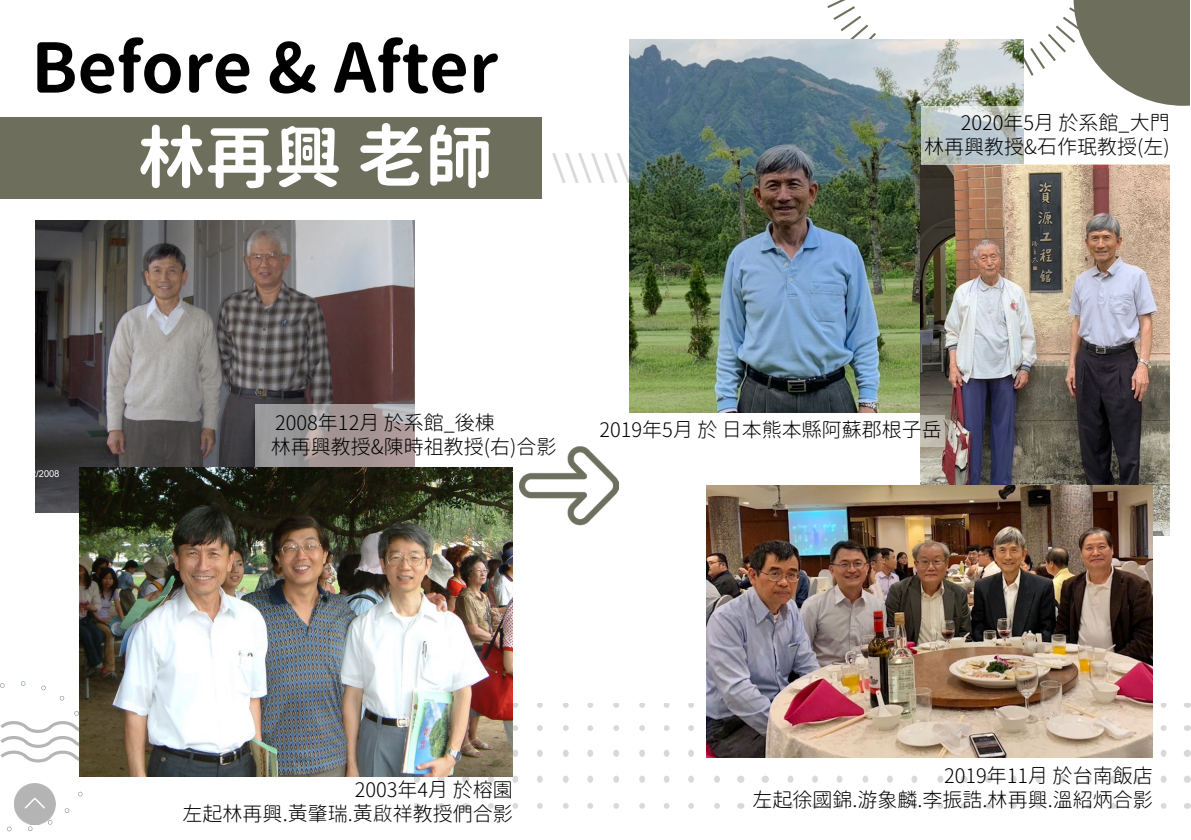
<style>
.page{position:relative;width:1191px;height:840px;background:#fff}
.page>*{position:absolute;margin:0;border:0;box-sizing:border-box;transform-origin:0 0}
.t1{font:700 68px "Gen Jyuu Gothic";letter-spacing:-.005em;color:#000}
.t2{font:700 68px "Gen Jyuu Gothic";color:#fff}
.t3{font:300 20px/24px "Gen Jyuu Gothic";color:#000;text-align:right}
.s1{font-family:"Microsoft Jheng Hei UI Light";font-weight:400}
</style>
<div class="page">
<div style="left:1035px;top:775px;width:6px;height:7px;background:#d9d9d9;border-radius:50%"></div>
<div style="left:985px;top:775px;width:7px;height:7px;background:#d9d9d9;border-radius:50%"></div>
<svg style="left:1011px;top:775px;width:5px;height:7px"></svg>
<div style="left:1110px;top:775px;width:6px;height:7px;background:#d9d9d9;border-radius:50%"></div>
<svg style="left:1060px;top:775px;width:5px;height:7px"></svg>
<div style="left:1085px;top:775px;width:6px;height:7px;background:#d9d9d9;border-radius:50%"></div>
<div style="left:1183px;top:775px;width:8px;height:7px;background:#d9d9d9;border-radius:50%"></div>
<div style="left:1183px;top:749px;width:8px;height:7px;background:#d9d9d9;border-radius:50%"></div>
<svg style="left:1183px;top:724px;width:8px;height:6px"></svg>
<div style="left:1134px;top:775px;width:6px;height:7px;background:#d9d9d9;border-radius:50%"></div>
<div style="left:1160px;top:775px;width:6px;height:7px;background:#d9d9d9;border-radius:50%"></div>
<div style="left:1160px;top:749px;width:6px;height:7px;background:#d9d9d9;border-radius:50%"></div>
<svg style="left:1161px;top:725px;width:5px;height:5px"></svg>
<div style="left:812px;top:775px;width:6px;height:7px;background:#d9d9d9;border-radius:50%"></div>
<div style="left:761px;top:775px;width:8px;height:7px;background:#d9d9d9;border-radius:50%"></div>
<div style="left:787px;top:775px;width:6px;height:7px;background:#d9d9d9;border-radius:50%"></div>
<svg style="left:887px;top:775px;width:5px;height:7px"></svg>
<div style="left:836px;top:775px;width:6px;height:7px;background:#d9d9d9;border-radius:50%"></div>
<div style="left:862px;top:775px;width:6px;height:7px;background:#d9d9d9;border-radius:50%"></div>
<div style="left:960px;top:775px;width:7px;height:7px;background:#d9d9d9;border-radius:50%"></div>
<div style="left:911px;top:775px;width:6px;height:7px;background:#d9d9d9;border-radius:50%"></div>
<div style="left:937px;top:775px;width:6px;height:7px;background:#d9d9d9;border-radius:50%"></div>
<svg style="left:1184px;top:703px;width:7px;height:4px"></svg>
<svg style="left:1161px;top:703px;width:5px;height:4px"></svg>
<svg style="left:664px;top:775px;width:5px;height:7px"></svg>
<svg style="left:664px;top:749px;width:5px;height:7px"></svg>
<svg style="left:664px;top:725px;width:5px;height:5px"></svg>
<div style="left:613px;top:775px;width:6px;height:7px;background:#d9d9d9;border-radius:50%"></div>
<div style="left:639px;top:775px;width:6px;height:7px;background:#d9d9d9;border-radius:50%"></div>
<div style="left:613px;top:749px;width:6px;height:7px;background:#d9d9d9;border-radius:50%"></div>
<div style="left:639px;top:749px;width:6px;height:7px;background:#d9d9d9;border-radius:50%"></div>
<svg style="left:613px;top:725px;width:6px;height:5px"></svg>
<svg style="left:639px;top:725px;width:6px;height:5px"></svg>
<div style="left:737px;top:775px;width:7px;height:7px;background:#d9d9d9;border-radius:50%"></div>
<div style="left:688px;top:775px;width:6px;height:7px;background:#d9d9d9;border-radius:50%"></div>
<div style="left:714px;top:775px;width:6px;height:7px;background:#d9d9d9;border-radius:50%"></div>
<div style="left:688px;top:749px;width:6px;height:7px;background:#d9d9d9;border-radius:50%"></div>
<svg style="left:688px;top:725px;width:6px;height:5px"></svg>
<svg style="left:664px;top:703px;width:5px;height:4px"></svg>
<svg style="left:613px;top:703px;width:6px;height:4px"></svg>
<svg style="left:639px;top:703px;width:6px;height:4px"></svg>
<svg style="left:688px;top:703px;width:6px;height:4px"></svg>
<svg style="left:437px;top:775px;width:8px;height:7px"></svg>
<svg style="left:414px;top:775px;width:6px;height:7px"></svg>
<div style="left:512px;top:775px;width:6px;height:7px;background:#d9d9d9;border-radius:50%"></div>
<div style="left:512px;top:749px;width:6px;height:7px;background:#d9d9d9;border-radius:50%"></div>
<svg style="left:513px;top:725px;width:5px;height:5px"></svg>
<svg style="left:462px;top:775px;width:7px;height:7px"></svg>
<svg style="left:488px;top:775px;width:6px;height:7px"></svg>
<div style="left:587px;top:775px;width:6px;height:7px;background:#d9d9d9;border-radius:50%"></div>
<div style="left:587px;top:749px;width:6px;height:7px;background:#d9d9d9;border-radius:50%"></div>
<svg style="left:587px;top:725px;width:6px;height:5px"></svg>
<div style="left:537px;top:775px;width:6px;height:7px;background:#d9d9d9;border-radius:50%"></div>
<svg style="left:563px;top:775px;width:5px;height:7px"></svg>
<div style="left:537px;top:749px;width:6px;height:7px;background:#d9d9d9;border-radius:50%"></div>
<svg style="left:563px;top:749px;width:5px;height:7px"></svg>
<svg style="left:537px;top:725px;width:6px;height:5px"></svg>
<svg style="left:563px;top:725px;width:5px;height:5px"></svg>
<svg style="left:513px;top:703px;width:5px;height:4px"></svg>
<svg style="left:587px;top:703px;width:6px;height:4px"></svg>
<svg style="left:537px;top:703px;width:6px;height:4px"></svg>
<svg style="left:563px;top:703px;width:5px;height:4px"></svg>
<svg style="left:1035px;top:803px;width:6px;height:5px"></svg>
<div style="left:985px;top:802px;width:7px;height:6px;background:#d9d9d9;border-radius:50%"></div>
<svg style="left:1011px;top:803px;width:5px;height:5px"></svg>
<svg style="left:1110px;top:803px;width:6px;height:5px"></svg>
<svg style="left:1060px;top:803px;width:5px;height:5px"></svg>
<svg style="left:1086px;top:803px;width:5px;height:5px"></svg>
<div style="left:1183px;top:802px;width:8px;height:6px;background:#d9d9d9;border-radius:50%"></div>
<svg style="left:1135px;top:803px;width:5px;height:5px"></svg>
<svg style="left:1161px;top:803px;width:5px;height:5px"></svg>
<svg style="left:812px;top:803px;width:6px;height:5px"></svg>
<div style="left:761px;top:802px;width:8px;height:6px;background:#d9d9d9;border-radius:50%"></div>
<svg style="left:787px;top:803px;width:6px;height:5px"></svg>
<svg style="left:887px;top:803px;width:5px;height:5px"></svg>
<svg style="left:836px;top:803px;width:6px;height:5px"></svg>
<svg style="left:862px;top:803px;width:6px;height:5px"></svg>
<div style="left:960px;top:802px;width:7px;height:6px;background:#d9d9d9;border-radius:50%"></div>
<svg style="left:911px;top:803px;width:6px;height:5px"></svg>
<svg style="left:937px;top:803px;width:6px;height:5px"></svg>
<svg style="left:664px;top:803px;width:5px;height:5px"></svg>
<svg style="left:613px;top:803px;width:6px;height:5px"></svg>
<svg style="left:639px;top:803px;width:6px;height:5px"></svg>
<div style="left:737px;top:802px;width:7px;height:6px;background:#d9d9d9;border-radius:50%"></div>
<svg style="left:688px;top:803px;width:6px;height:5px"></svg>
<svg style="left:714px;top:803px;width:6px;height:5px"></svg>
<div style="left:437px;top:802px;width:8px;height:6px;background:#d9d9d9;border-radius:50%"></div>
<svg style="left:414px;top:803px;width:6px;height:5px"></svg>
<svg style="left:512px;top:803px;width:6px;height:5px"></svg>
<div style="left:462px;top:802px;width:7px;height:6px;background:#d9d9d9;border-radius:50%"></div>
<svg style="left:488px;top:803px;width:6px;height:5px"></svg>
<svg style="left:587px;top:803px;width:6px;height:5px"></svg>
<svg style="left:537px;top:803px;width:6px;height:5px"></svg>
<svg style="left:563px;top:803px;width:5px;height:5px"></svg>
<div style="left:0;top:117px;width:541px;height:81px;background:#6d6f5c"></div>
<img style="left:15px;top:783px;width:40px;height:41px">
<svg style="left:0;top:683px;width:5px;height:4px"></svg>
<svg style="left:41px;top:685px;width:5px;height:5px"></svg>
<svg style="left:60px;top:696px;width:4px;height:4px"></svg>
<svg style="left:0;top:711px;width:199px;height:65px"></svg>
<svg style="left:78px;top:791px;width:5px;height:5px"></svg>
<svg style="left:48px;top:819px;width:4px;height:5px"></svg>
<svg style="left:28px;top:826px;width:5px;height:4px"></svg>
<svg style="left:7px;top:826px;width:5px;height:4px"></svg>
<svg style="left:1023px;top:0;width:167px;height:106px"></svg>
<svg style="left:827px;top:0;width:49px;height:39px"></svg>
<img style="left:629px;top:39px;width:394px;height:374px">
<img style="left:920px;top:164px;width:249px;height:371px">
<img style="left:706px;top:485px;width:446px;height:272px">
<img style="left:35px;top:220px;width:379px;height:292px">
<img style="left:79px;top:467px;width:434px;height:308px">
<svg style="left:920px;top:106px;width:104px;height:58px;background:#bdc7c7"></svg>
<svg style="left:255px;top:404px;width:160px;height:63px;background:#a39a9a"></svg>
<img style="left:520px;top:446px;width:98px;height:80px">
<div style="left:690px;top:415px;width:254px;height:31px;background:#fff"></div>
<h1 class="t1" style="left:31px;top:18px;width:469px">Before &amp; After</h1>
<h1 class="t2" style="left:138px;top:107px;width:357px">林再興 老師</h1>
<p class="t3" style="left:924px;top:110px;width:247px">2020年5月 於系館_大門<br>林再興教授&amp;石作珉教授(左)</p>
<p class="t3" style="left:271px;top:410px;width:287px;text-align:left">2008年12月 於系館_後棟<br>林再興教授&amp;陳時祖教授(右)合影</p>
<p class="t3" style="left:599px;top:417px;width:344px">2019年5月 於 日本熊本縣阿蘇郡根子岳</p>
<p class="t3" style="left:183px;top:776px;width:331px">2003年4月 於榕園<br>左起林再興.黃肇瑞.黃<span class="s1">啟</span>祥教授們合影</p>
<p class="t3" style="left:752px;top:763px;width:401px">2019年11月 於台南飯店<br>左起徐國錦.游象麟.李振誥.林再興.溫紹炳合影</p>
</div>
